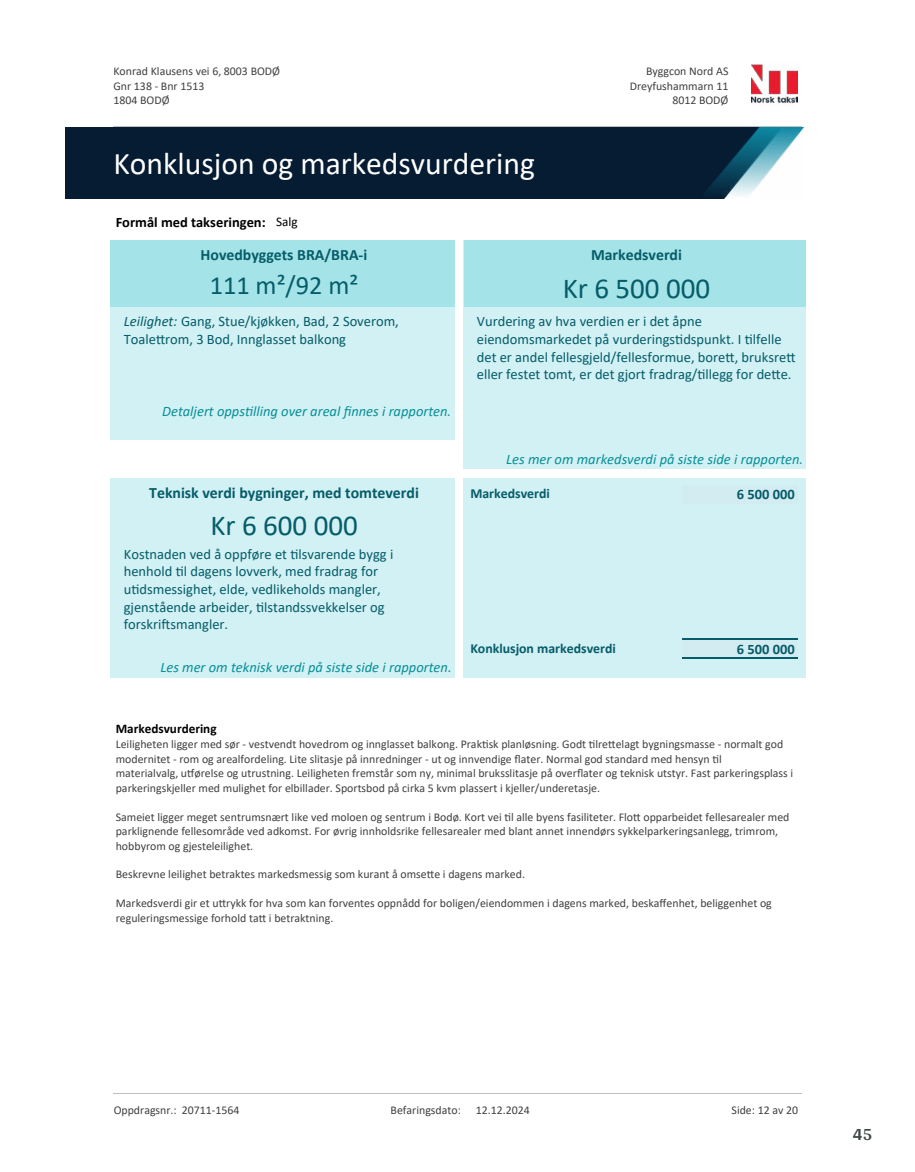
<style>
.page{position:relative;width:915px;height:1172px;background:#fff}
.page>*{position:absolute;margin:0;border:0;box-sizing:border-box;transform-origin:0 0}
.t1{font:31.65px "Calibri";color:#fff}
.t2{font:28.95px "Calibri";color:#065c69}
.t3{font:26.4px "Calibri";color:#065c69}
.t4{font:700 18px "Arya";color:#414749}
.t5{font:700 15.75px "Calibri";color:#065c69}
.t6{font:14.55px/17.7px "Calibri";color:#065c69}
.t7{font:italic 14.55px "Calibri";color:#098f96}
.t8{font:700 14.55px "Calibri";color:#000}
.t9{font:700 14.55px "Calibri";color:#065c69}
.t10{font:700 13.8px "Calibri";color:#065c69}
.t11{font:700 13.2px "Calibri";color:#000}
.t12{font:11.85px/14.4px "Calibri";color:#404040}
.s1{font-weight:400;font-size:13.2px}
.s2{font-style:italic}
</style>
<div class="page">
<img style="left:65px;top:128px;width:738px;height:71px">
<div style="left:110px;top:240px;width:344px;height:200px;background:#d1f1f4"></div>
<div style="left:110px;top:240px;width:344px;height:29px;background:#a4e4e9"></div>
<div style="left:110px;top:269px;width:344px;height:38px;background:#a4e4e9"></div>
<div style="left:463px;top:478px;width:342px;height:199px;background:#d1f1f4"></div>
<div style="left:681px;top:485px;width:116px;height:19px;background:#d3ecf1"></div>
<div style="left:681px;top:639px;width:116px;height:19px;background:#d3ecf1"></div>
<hr style="left:681px;top:639px;width:116px;height:1px;background:#065c69">
<hr style="left:681px;top:658px;width:116px;height:1px;background:#065c69">
<div style="left:110px;top:478px;width:344px;height:199px;background:#d1f1f4"></div>
<div style="left:463px;top:240px;width:342px;height:229px;background:#d1f1f4"></div>
<div style="left:463px;top:240px;width:342px;height:29px;background:#a4e4e9"></div>
<div style="left:463px;top:269px;width:342px;height:38px;background:#a4e4e9"></div>
<img style="left:751px;top:64px;width:46px;height:40px">
<hr style="left:113px;top:127px;width:688px;height:1px;background:#c0c0c0">
<hr style="left:113px;top:1093px;width:688px;height:1px;background:#c0c0c0">
<p class="t12" style="left:113px;top:64px;width:168px">Konrad Klausens vei 6, 8003 BODØ<br>Gnr 138 - Bnr 1513<br>1804 BODØ</p>
<p class="t12" style="left:646px;top:64px;width:84px">Byggcon Nord AS</p>
<p class="t12" style="left:629px;top:78px;width:100px">Dreyfushammarn 11</p>
<p class="t12" style="left:672px;top:93px;width:58px">8012 BODØ</p>
<h1 class="t1" style="left:113px;top:142px;width:423px">Konklusjon og markedsvurdering</h1>
<p class="t8" style="left:116px;top:211px;width:183px">Formål med takseringen: <span class="s1">Salg</span></p>
<h3 class="t5" style="left:200px;top:244px;width:168px">Hovedbyggets BRA/BRA-i</h3>
<h3 class="t3" style="left:209px;top:267px;width:150px">111 m²/92 m²</h3>
<p class="t6" style="left:124px;top:312px;width:276px"><span class="s2">Leilighet:</span> Gang, Stue/kjøkken, Bad, 2 Soverom,<br>Toale琀琀rom, 3 Bod, Innglasset balkong</p>
<p class="t7" style="left:162px;top:401px;width:290px">Detaljert opps琀椀lling over areal 昀椀nnes i rapporten.</p>
<h3 class="t5" style="left:149px;top:481px;width:271px">Teknisk verdi bygninger, med tomteverdi</h3>
<h2 class="t2" style="left:210px;top:506px;width:149px">Kr 6 600 000</h2>
<p class="t6" style="left:124px;top:545px;width:271px">Kostnaden ved å oppføre et 琀椀lsvarende bygg i henhold 琀椀l dagens lovverk, med fradrag for<br>u琀椀dsmessighet, elde, vedlikeholds mangler, gjenstående arbeider, 琀椀lstandssvekkelser og forskri昀琀smangler.</p>
<p class="t7" style="left:160px;top:657px;width:293px">Les mer om teknisk verdi på siste side i rapporten.</p>
<p class="t11" style="left:116px;top:720px;width:102px">Markedsvurdering</p>
<h3 class="t5" style="left:591px;top:244px;width:92px">Markedsverdi</h3>
<h2 class="t2" style="left:562px;top:268px;width:149px">Kr 6 500 000</h2>
<p class="t6" style="left:476px;top:312px;width:320px">Vurdering av hva verdien er i det åpne eiendomsmarkedet på vurderings琀椀dspunkt. I 琀椀lfelle det er andel fellesgjeld/fellesformue, bore琀琀, bruksre琀琀eller festet tomt, er det gjort fradrag/琀椀llegg for de琀琀e.</p>
<p class="t7" style="left:506px;top:449px;width:298px">Les mer om markedsverdi på siste side i rapporten.</p>
<p class="t10" style="left:470px;top:483px;width:81px">Markedsverdi</p>
<p class="t10" style="left:470px;top:638px;width:147px">Konklusjon markedsverdi</p>
<p class="t9" style="left:736px;top:484px;width:59px">6 500 000</p>
<p class="t9" style="left:736px;top:639px;width:59px">6 500 000</p>
<p class="t12" style="left:116px;top:737px;width:678px">Leiligheten ligger med sør - vestvendt hovedrom og innglasset balkong. Prak琀椀sk planløsning. Godt 琀椀lre琀琀elagt bygningsmasse - normalt god modernitet - rom og arealfordeling. Lite slitasje på innredninger - ut og innvendige 昀氀ater. Normal god standard med hensyn 琀椀l<br>materialvalg, u琀昀ørelse og utrustning. Leiligheten fremstår som ny, minimal bruksslitasje på over昀氀ater og teknisk utstyr. Fast parkeringsplass i parkeringskjeller med mulighet for elbillader. Sportsbod på cirka 5 kvm plassert i kjeller/underetasje.</p>
<p class="t12" style="left:116px;top:809px;width:675px">Sameiet ligger meget sentrumsnært like ved moloen og sentrum i Bodø. Kort vei 琀椀l alle byens fasiliteter. Flo琀琀 opparbeidet fellesarealer med parklignende fellesområde ved adkomst. For øvrig innholdsrike fellesarealer med blant annet innendørs sykkelparkeringsanlegg, trimrom, hobbyrom og gjesteleilighet.</p>
<p class="t12" style="left:116px;top:867px;width:410px">Beskrevne leilighet betraktes markedsmessig som kurant å omse琀琀e i dagens marked.</p>
<p class="t12" style="left:116px;top:896px;width:657px">Markedsverdi gir et u琀琀rykk for hva som kan forventes oppnådd for boligen/eiendommen i dagens marked, beska昀昀enhet, beliggenhet og reguleringsmessige forhold ta琀琀 i betraktning.</p>
<p class="t12" style="left:114px;top:1103px;width:127px">Oppdragsnr.: 20711-1564</p>
<p class="t12" style="left:390px;top:1103px;width:72px">Befaringsdato:</p>
<p class="t12" style="left:475px;top:1103px;width:55px">12.12.2024</p>
<p class="t12" style="left:731px;top:1103px;width:68px">Side: 12 av 20</p>
<h3 class="t4" style="left:852px;top:1123px;width:21px">45</h3>
</div>
